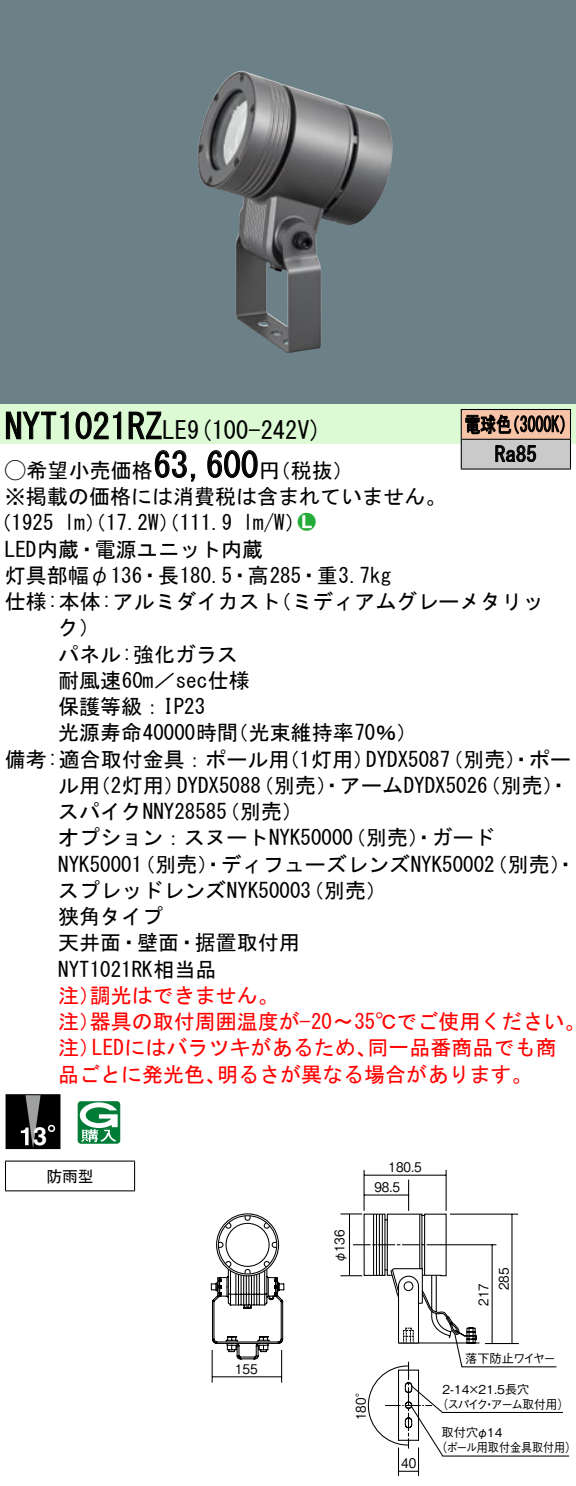
<style>
.page{position:relative;width:576px;height:1486px;background:#fff}
.page>*{position:absolute;margin:0;border:0;box-sizing:border-box;transform-origin:0 0}
.t1{font:35px "MS Gothic";color:#000}
.t2{font:700 25.2px "Helvetica LT Std";color:#fff}
.t3{font:24.5px "MS Gothic";color:#000}
.t4{font:21px/26.2px "MS Gothic";color:#000}
.t5{font:21px/26.2px "MS Gothic";color:#f00}
.t6{font:21px/29.8px "MS Gothic";color:#000;scale:.75 1}
.t7{font:21px "Ford Classification 1";color:#23ac38}
.t8{font:15.75px "MS Gothic";color:#000}
.t9{font:13.3px/19.2px "Gothic BBB Pro Medium 90 pv RKSJ H";color:#000;scale:.9 1}
.t10{font:12.25px/14.7px "Gothic BBB Pro Medium 90 pv RKSJ H";color:#000}
.t11{font:12.25px "Gothic BBB Pro Medium 90 pv RKSJ H";letter-spacing:-.095em;color:#000}
.t12{font:12.25px "Gothic BBB Pro Medium 90 pv RKSJ H";color:#000;scale:.95 1}
.s1{font-size:24.5px}
.s2{font-family:"Ford Classification 1"}
.s3{color:#fff}
</style>
<div class="page">
<div style="left:0;top:0;width:575px;height:404px;background:#6c8087"></div>
<img style="left:197px;top:71px;width:195px;height:282px">
<div style="left:0;top:404px;width:575px;height:40px;background:#dcfad4"></div>
<svg style="left:6px;top:411px;width:63px;height:29px"></svg>
<svg style="left:75px;top:411px;width:47px;height:29px"></svg>
<svg style="left:128px;top:411px;width:34px;height:29px"></svg>
<svg style="left:154px;top:450px;width:42px;height:32px"></svg>
<svg style="left:207px;top:450px;width:51px;height:28px"></svg>
<div style="left:6px;top:1094px;width:54px;height:54px;background:#000"></div>
<svg style="left:21px;top:1096px;width:20px;height:51px"></svg>
<svg style="left:48px;top:1125px;width:7px;height:7px"></svg>
<div style="left:6px;top:1094px;width:54px;height:55px;border:1px solid #000"></div>
<svg style="left:78px;top:1101px;width:42px;height:42px"></svg>
<hr style="left:5px;top:1160px;width:130px;height:1px;background:#000">
<svg style="left:5px;top:1161px;width:1px;height:29px"></svg>
<svg style="left:134px;top:1161px;width:1px;height:29px"></svg>
<hr style="left:5px;top:1190px;width:130px;height:1px;background:#000">
<div style="left:461px;top:409px;width:109px;height:30px;background:#f7c4a7"></div>
<div style="left:461px;top:439px;width:109px;height:30px;background:#cacaca"></div>
<hr style="left:460px;top:409px;width:110px;height:1px;background:#000">
<hr style="left:569px;top:410px;width:2px;height:29px;background:#000">
<hr style="left:460px;top:439px;width:110px;height:1px;background:#000">
<hr style="left:569px;top:440px;width:2px;height:28px;background:#000">
<hr style="left:460px;top:468px;width:110px;height:2px;background:#000">
<svg style="left:460px;top:410px;width:104px;height:58px"></svg>
<hr style="left:281px;top:1350px;width:1px;height:32px;background:#000">
<hr style="left:211px;top:1350px;width:2px;height:32px;background:#000">
<hr style="left:212px;top:1376px;width:69px;height:1px;background:#000">
<hr style="left:364px;top:1194px;width:44px;height:1px;background:#000">
<hr style="left:364px;top:1174px;width:82px;height:1px;background:#000">
<hr style="left:363px;top:1170px;width:1px;height:41px;background:#000">
<hr style="left:445px;top:1170px;width:1px;height:41px;background:#000">
<hr style="left:408px;top:1179px;width:1px;height:32px;background:#000">
<svg style="left:211px;top:1213px;width:73px;height:146px"></svg>
<svg style="left:340px;top:1213px;width:230px;height:263px"></svg>
<h1 class="t1" style="left:5px;top:409px;width:184px">NYT1021RZ<span class="s1">LE</span></h1>
<p class="t6" style="left:494px;top:409px;width:57px;text-indent:-30px">電球色<br>Ra85</p>
<p class="t6" style="left:504px;top:409px;width:96px">（3000 (K</p>
<p class="t3" style="left:187px;top:418px;width:136px">(9 100-242 (V</p>
<h1 class="t1" style="left:153px;top:447px;width:106px">63,600</h1>
<p class="t4" style="left:5px;top:457px;width:442px"><span class="s2">A</span>希望小売価格<br>※掲載の価格には消費税は含まれていません。</p>
<p class="t7" style="left:298px;top:511px;width:19px">2<span class="s3">7</span></p>
<p class="t4" style="left:259px;top:457px;width:96px">（円税抜(</p>
<p class="t4" style="left:243px;top:509px;width:64px">l m (W/</p>
<p class="t4" style="left:-9px;top:509px;width:65px">（1925</p>
<p class="t4" style="left:5px;top:536px;width:259px">LED内蔵・電源ユニット内蔵</p>
<p class="t4" style="left:5px;top:562px;width:387px">灯具部幅φ136・長180.5・高285・重3.7kg</p>
<p class="t4" style="left:270px;top:588px;width:275px">（ミディアムグレーメタリッ</p>
<p class="t4" style="left:64px;top:509px;width:169px">lm）（17.2 ）（W 111.9</p>
<p class="t4" style="left:5px;top:588px;width:277px">仕様:本体:アルミダイカスト</p>
<p class="t4" style="left:58px;top:614px;width:43px">ク(</p>
<p class="t4" style="left:58px;top:641px;width:181px">パネル:強化ガラス</p>
<p class="t4" style="left:58px;top:667px;width:193px">耐風速60 ／m sec仕様</p>
<p class="t4" style="left:58px;top:693px;width:148px">保護等級：IP23</p>
<p class="t4" style="left:227px;top:719px;width:191px">（光束維持率70％(</p>
<p class="t4" style="left:58px;top:719px;width:181px">光源寿命40000時間</p>
<p class="t4" style="left:5px;top:746px;width:286px">備考:適合取付金具：ポール用</p>
<p class="t4" style="left:442px;top:746px;width:130px">（別売）・ポー</p>
<p class="t4" style="left:279px;top:746px;width:97px">（1灯用）</p>
<p class="t4" style="left:366px;top:746px;width:85px">DYDX5087</p>
<p class="t4" style="left:253px;top:772px;width:236px">（別売）・アームDYDX5026</p>
<p class="t4" style="left:479px;top:772px;width:91px">（別売・(</p>
<p class="t4" style="left:90px;top:772px;width:97px">（2灯用）</p>
<p class="t4" style="left:177px;top:772px;width:85px">DYDX5088</p>
<p class="t4" style="left:58px;top:772px;width:43px">ル用</p>
<p class="t4" style="left:219px;top:798px;width:85px">（別売(</p>
<p class="t4" style="left:58px;top:798px;width:170px">スパイクNNY28585</p>
<p class="t4" style="left:58px;top:824px;width:296px">オプション：スヌートNYK50000</p>
<p class="t4" style="left:345px;top:824px;width:151px">（別売）・ガード</p>
<p class="t4" style="left:58px;top:851px;width:85px">NYK50001</p>
<p class="t4" style="left:134px;top:851px;width:362px">（別売）・ディフューズレンズNYK50002</p>
<p class="t4" style="left:486px;top:851px;width:91px">（別売・(</p>
<p class="t4" style="left:58px;top:877px;width:254px">スプレッドレンズNYK50003狭角タイプ<br>天井面・壁面・据置取付用<br>NYT1021RK相当品</p>
<p class="t5" style="left:90px;top:982px;width:190px">調光はできません。</p>
<p class="t4" style="left:303px;top:877px;width:85px">（別売(</p>
<p class="t5" style="left:90px;top:982px;width:497px;text-indent:-32px">注）<br>器具の取付周囲温度が−20〜35℃でご使用ください。</p>
<p class="t5" style="left:58px;top:1008px;width:43px">注）</p>
<p class="t5" style="left:92px;top:1034px;width:286px">LEDにはバラツキがあるため、</p>
<p class="t5" style="left:367px;top:1034px;width:190px">同一品番商品でも商</p>
<p class="t5" style="left:58px;top:1034px;width:43px">注）</p>
<p class="t5" style="left:58px;top:1061px;width:169px">品ごとに発光色、</p>
<p class="t5" style="left:217px;top:1061px;width:317px">明るさが異なる場合があります。</p>
<p class="t2" style="left:33px;top:1121px;width:16px">3</p>
<p class="t8" style="left:46px;top:1168px;width:49px">防雨型</p>
<p class="t9" style="left:235px;top:1357px;width:27px">155</p>
<p class="t9" style="left:328px;top:1262px;width:38px;rotate:-90deg">φ136</p>
<p class="t9" style="left:374px;top:1156px;width:54px;text-indent:14px">180.5<br>98.5</p>
<p class="t9" style="left:349px;top:1420px;width:40px;rotate:-90deg">180°</p>
<p class="t9" style="left:401px;top:1452px;width:18px">40</p>
<p class="t9" style="left:472px;top:1290px;width:27px;text-indent:-16px;rotate:-90deg">217<br>285</p>
<p class="t11" style="left:465px;top:1348px;width:92px">落下防止ワイヤー</p>
<p class="t10" style="left:436px;top:1380px;width:135px;text-indent:6px">2-14×21.5長穴<br>（スパイクアーム取付用(</p>
<p class="t12" style="left:483px;top:1394px;width:14px">・</p>
<p class="t10" style="left:435px;top:1423px;width:144px;text-indent:6px">取付穴φ14<br>（ポール用取付金具取付用(</p>
</div>
